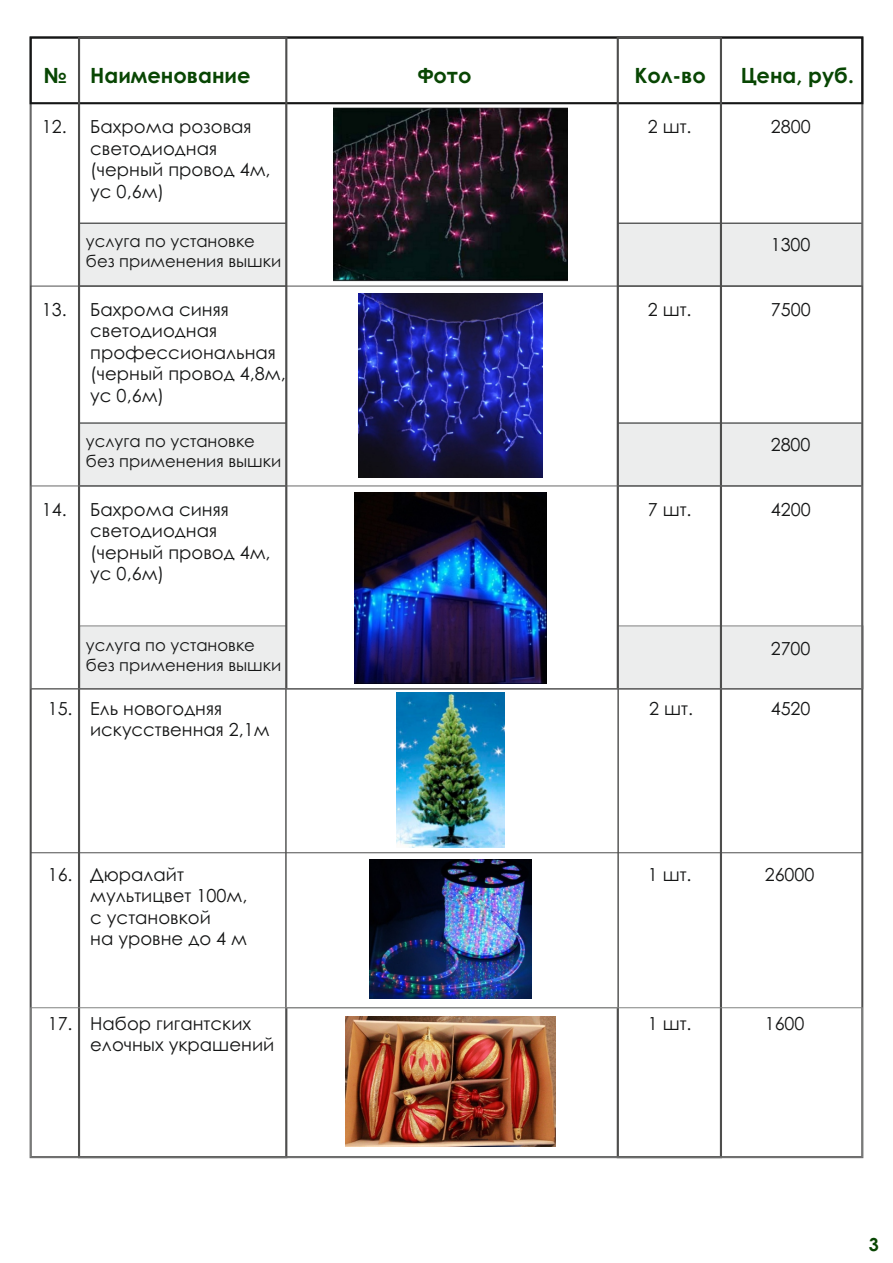
<style>
.page{position:relative;width:893px;height:1263px;background:#fff}
.page>*{position:absolute;margin:0;border:0;box-sizing:border-box;transform-origin:0 0}
.t1{font:700 21px "Century Gothic";color:#084603}
.t2{font:18px/21.5px "Century Gothic";color:#151616}
.t3{font:700 18px "Century Gothic";color:#084603}
.t4{font:16.5px/19.6px "Century Gothic";color:#151616}
</style>
<div class="page">
<div style="left:81px;top:625px;width:783px;height:65px;background:#eceded"></div>
<div style="left:81px;top:422px;width:779px;height:63px;background:#eceded"></div>
<div style="left:81px;top:222px;width:779px;height:64px;background:#eceded"></div>
<svg style="left:287px;top:104px;width:330px;height:1051px"></svg>
<div style="left:30px;top:36px;width:833px;height:68px;border:2px solid #151616"></div>
<div style="left:78px;top:36px;width:209px;height:1122px;border:2px solid #4e4e4d"></div>
<div style="left:617px;top:36px;width:105px;height:1122px;border:2px solid #4e4e4d"></div>
<svg style="left:285px;top:690px;width:334px;height:317px"></svg>
<img style="left:397px;top:693px;width:107px;height:155px">
<img style="left:370px;top:859px;width:161px;height:139px">
<img style="left:334px;top:107px;width:233px;height:175px">
<div style="left:30px;top:485px;width:833px;height:204px;border:1px solid #686868"></div>
<img style="left:358px;top:293px;width:185px;height:185px">
<img style="left:355px;top:492px;width:191px;height:191px">
<img style="left:346px;top:1017px;width:209px;height:129px">
<div style="left:30px;top:1007px;width:833px;height:150px;border:1px solid #818281"></div>
<p class="t1" style="left:43px;top:67px;width:209px">№ Наименование</p>
<p class="t1" style="left:418px;top:67px;width:55px">Фото</p>
<p class="t1" style="left:634px;top:67px;width:73px">Кол-во</p>
<p class="t1" style="left:741px;top:67px;width:115px">Цена, руб.</p>
<p class="t2" style="left:42px;top:118px;width:26px">12.</p>
<p class="t2" style="left:648px;top:118px;width:45px">2 шт.</p>
<p class="t2" style="left:771px;top:118px;width:41px">2800</p>
<p class="t2" style="left:90px;top:118px;width:182px">Бахрома розовая светодиодная (черный провод 4м, ус 0,6м)</p>
<p class="t4" style="left:86px;top:233px;width:197px">услуга по установке без применения вышки</p>
<p class="t2" style="left:771px;top:235px;width:41px">1300</p>
<p class="t2" style="left:90px;top:300px;width:197px">Бахрома синяя светодиодная профессиональная (черный провод 4,8м, ус 0,6м)</p>
<p class="t2" style="left:42px;top:300px;width:26px">13.</p>
<p class="t2" style="left:648px;top:300px;width:45px">2 шт.</p>
<p class="t2" style="left:771px;top:300px;width:41px">7500</p>
<p class="t4" style="left:86px;top:433px;width:197px">услуга по установке без применения вышки</p>
<p class="t2" style="left:771px;top:435px;width:41px">2800</p>
<p class="t2" style="left:90px;top:500px;width:182px">Бахрома синяя светодиодная (черный провод 4м, ус 0,6м)</p>
<p class="t2" style="left:42px;top:500px;width:26px">14.</p>
<p class="t2" style="left:648px;top:500px;width:45px">7 шт.</p>
<p class="t2" style="left:771px;top:500px;width:41px">4200</p>
<p class="t4" style="left:86px;top:637px;width:197px">услуга по установке без применения вышки</p>
<p class="t2" style="left:771px;top:639px;width:41px">2700</p>
<p class="t2" style="left:48px;top:699px;width:26px">15.</p>
<p class="t2" style="left:649px;top:699px;width:45px">2 шт.</p>
<p class="t2" style="left:771px;top:699px;width:41px">4520</p>
<p class="t2" style="left:90px;top:699px;width:181px">Ель новогодняя искусственная 2,1м</p>
<p class="t2" style="left:90px;top:865px;width:159px">Дюралайт мультицвет 100м, с установкой<br>на уровне до 4 м</p>
<p class="t2" style="left:48px;top:865px;width:26px">16.</p>
<p class="t2" style="left:648px;top:865px;width:45px">1 шт.</p>
<p class="t2" style="left:765px;top:865px;width:51px">26000</p>
<p class="t2" style="left:90px;top:1014px;width:186px">Набор гигантских елочных украшений</p>
<p class="t2" style="left:48px;top:1014px;width:26px">17.</p>
<p class="t2" style="left:648px;top:1014px;width:45px">1 шт.</p>
<p class="t2" style="left:765px;top:1014px;width:41px">1600</p>
<p class="t3" style="left:869px;top:1237px;width:12px">3</p>
</div>
